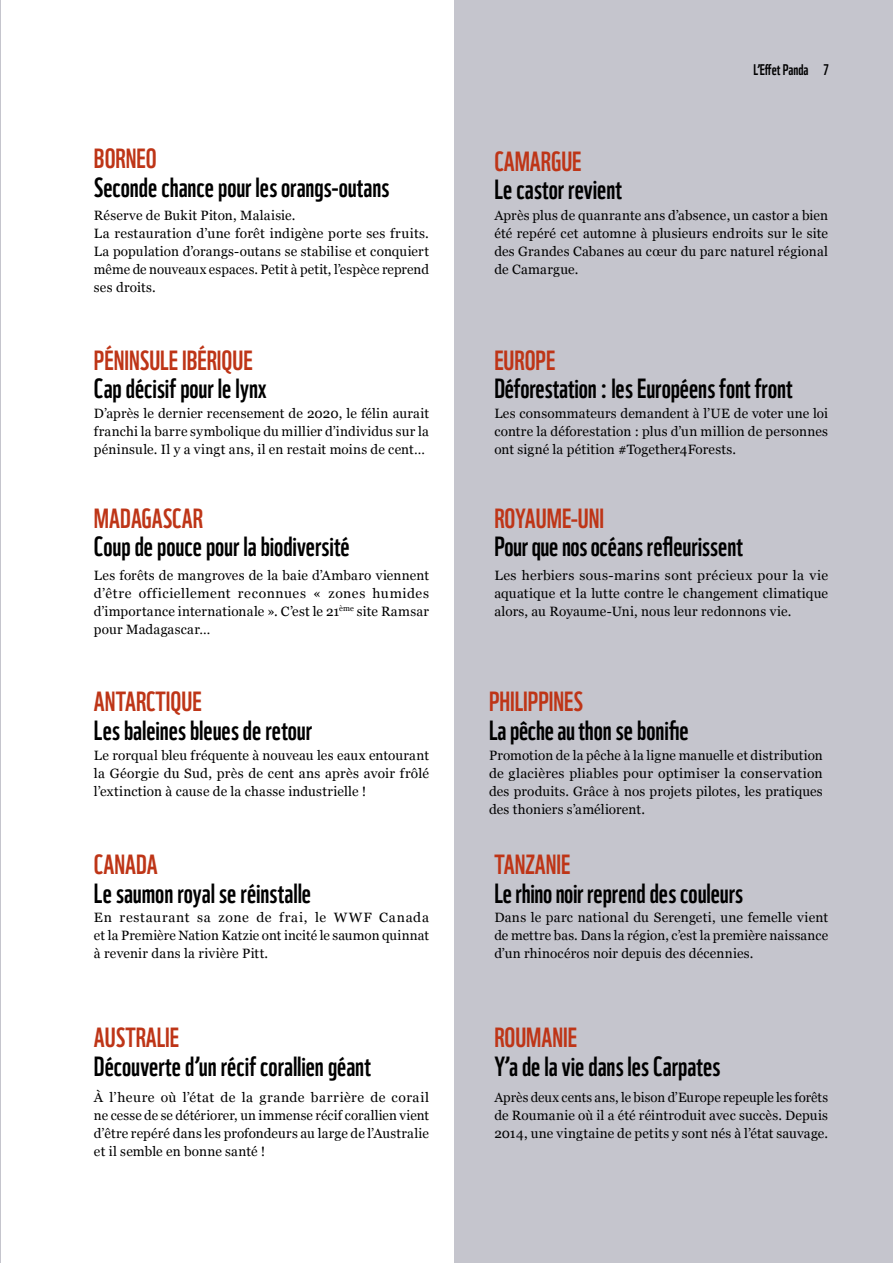
<style>
.page{position:relative;width:893px;height:1263px;background:#fff}
.page>*{position:absolute;margin:0;border:0;box-sizing:border-box;transform-origin:0 0}
.t1{font:27px "WWF";letter-spacing:-.005em;color:#000}
.t2{font:27px "WWF";color:#be3517}
.t3{font:15px "WWF";color:#000}
.t4{font:13.5px/18px "Georgia";letter-spacing:.015em;color:#000;text-align:justify}
</style>
<div class="page">
<div style="left:454px;top:0;width:439px;height:1263px;background:#c5c5cd"></div>
<hr style="left:0;top:0;width:1px;height:1263px;background:#c5c5cd">
<h1 class="t2" style="left:94px;top:137px;width:64px">BORNEO</h1>
<h1 class="t1" style="left:94px;top:166px;width:297px">Seconde chance pour les orangs-outans</h1>
<p class="t4" style="left:94px;top:205px;width:337px;text-align:left">Réserve de Bukit Piton, Malaisie.<br>La restauration d’une forêt indigène porte ses fruits.<br>La population d’orangs-outans se stabilise et conquiert même de nouveaux espaces. Petit à petit, l’espèce reprend ses droits.</p>
<h1 class="t2" style="left:94px;top:339px;width:160px">PÉNINSULE IBÉRIQUE</h1>
<h1 class="t1" style="left:94px;top:367px;width:174px">Cap décisif pour le lynx</h1>
<p class="t4" style="left:94px;top:403px;width:337px">D’après le dernier recensement de 2020, le félin aurait franchi la barre symbolique du millier d’individus sur la péninsule. Il y a vingt ans, il en restait moins de cent…</p>
<h1 class="t2" style="left:94px;top:497px;width:110px">MADAGASCAR</h1>
<h1 class="t1" style="left:94px;top:525px;width:257px">Coup de pouce pour la biodiversité</h1>
<p class="t4" style="left:94px;top:565px;width:337px">Les forêts de mangroves de la baie d’Ambaro viennent d’être officiellement reconnues « zones humides d’importance internationale ». C’est le 21<sup>ème</sup> site Ramsar pour Madagascar…</p>
<h1 class="t2" style="left:94px;top:680px;width:109px">ANTARCTIQUE</h1>
<h1 class="t1" style="left:94px;top:709px;width:220px">Les baleines bleues de retour</h1>
<p class="t4" style="left:94px;top:745px;width:337px">Le rorqual bleu fréquente à nouveau les eaux entourant la Géorgie du Sud, près de cent ans après avoir frôlé l’extinction à cause de la chasse industrielle !</p>
<h1 class="t2" style="left:94px;top:844px;width:65px">CANADA</h1>
<h1 class="t1" style="left:94px;top:872px;width:219px">Le saumon royal se réinstalle</h1>
<p class="t4" style="left:94px;top:907px;width:337px">En restaurant sa zone de frai, le WWF Canada et la Première Nation Katzie ont incité le saumon quinnat à revenir dans la rivière Pitt.</p>
<h1 class="t2" style="left:94px;top:1016px;width:87px">AUSTRALIE</h1>
<h1 class="t1" style="left:94px;top:1045px;width:278px">Découverte d’un récif corallien géant</h1>
<p class="t4" style="left:94px;top:1087px;width:337px">À l’heure où l’état de la grande barrière de corail ne cesse de se détériorer, un immense récif corallien vient d’être repéré dans les profondeurs au large de l’Australie et il semble en bonne santé !</p>
<p class="t3" style="left:753px;top:57px;width:77px">L’Effet Panda 7</p>
<h1 class="t2" style="left:494px;top:140px;width:89px">CAMARGUE</h1>
<h1 class="t1" style="left:494px;top:168px;width:129px">Le castor revient</h1>
<p class="t4" style="left:494px;top:205px;width:335px">Après plus de quanrante ans d’absence, un castor a bien été repéré cet automne à plusieurs endroits sur le site des Grandes Cabanes au cœur du parc naturel régional de Camargue.</p>
<h1 class="t2" style="left:494px;top:339px;width:62px">EUROPE</h1>
<h1 class="t1" style="left:494px;top:367px;width:300px">Déforestation : les Européens font front</h1>
<p class="t4" style="left:494px;top:403px;width:335px">Les consommateurs demandent à l’UE de voter une loi contre la déforestation : plus d’un million de personnes ont signé la pétition #Together4Forests.</p>
<h1 class="t2" style="left:494px;top:497px;width:111px">ROYAUME-UNI</h1>
<h1 class="t1" style="left:494px;top:525px;width:250px">Pour que nos océans refleurissent</h1>
<p class="t4" style="left:494px;top:565px;width:335px">Les herbiers sous-marins sont précieux pour la vie aquatique et la lutte contre le changement climatique alors, au Royaume-Uni, nous leur redonnons vie.</p>
<h1 class="t2" style="left:489px;top:680px;width:96px">PHILIPPINES</h1>
<h1 class="t1" style="left:489px;top:709px;width:201px">La pêche au thon se bonifie</h1>
<p class="t4" style="left:489px;top:745px;width:335px">Promotion de la pêche à la ligne manuelle et distribution de glacières pliables pour optimiser la conservation des produits. Grâce à nos projets pilotes, les pratiques des thoniers s’améliorent.</p>
<h1 class="t2" style="left:494px;top:844px;width:78px">TANZANIE</h1>
<h1 class="t1" style="left:494px;top:872px;width:250px">Le rhino noir reprend des couleurs</h1>
<p class="t4" style="left:494px;top:907px;width:335px">Dans le parc national du Serengeti, une femelle vient de mettre bas. Dans la région, c’est la première naissance d’un rhinocéros noir depuis des décennies.</p>
<h1 class="t2" style="left:494px;top:1016px;width:84px">ROUMANIE</h1>
<h1 class="t1" style="left:494px;top:1045px;width:228px">Y’a de la vie dans les Carpates</h1>
<p class="t4" style="left:494px;top:1087px;width:335px">Après deux cents ans, le bison d’Europe repeuple les forêts de Roumanie où il a été réintroduit avec succès. Depuis 2014, une vingtaine de petits y sont nés à l’état sauvage.</p>
</div>
